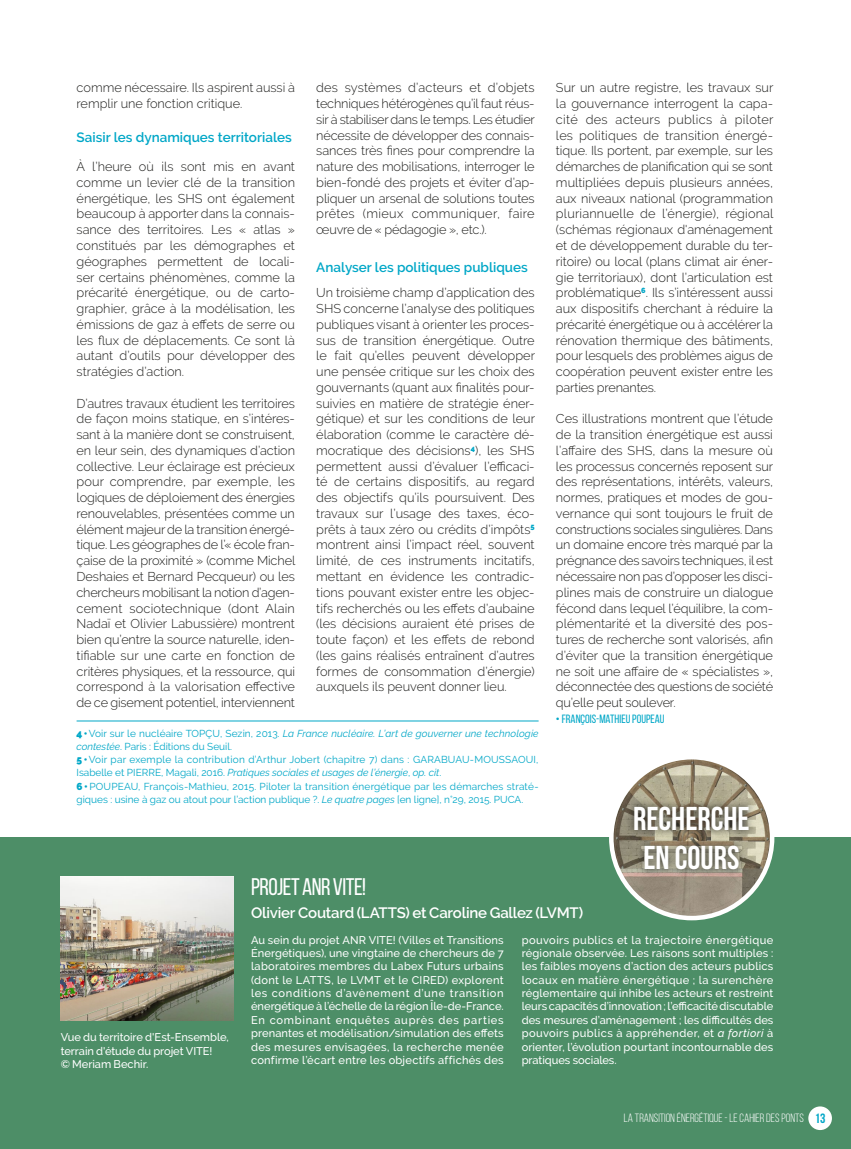
<style>
.page{position:relative;width:851px;height:1149px;background:#fff}
.page>*{position:absolute;margin:0;border:0;box-sizing:border-box;transform-origin:0 0}
.enc_Encart_titreEncE{font:700 33px/39.6px "Bebas Neue";color:#fff;text-align:center}
.enc_Encart_T_1{font:24px "Bebas Neue";letter-spacing:-.02em;color:#fff}
.enc_Encart_T_2{font:600 15px "Raleway";letter-spacing:-.015em;color:#fff}
.T_a{font:600 13.5px "Raleway";color:#00a7c7}
.t1{font:700 13.5px "Bebas Neue";color:#00a7c7}
.txt_Normal{font:300 12.75px/15.8px "Raleway";letter-spacing:-.015em;color:#1d1d1b;text-align:justify}
.txt_Normal_sa{font:300 12.75px/15.8px "Raleway";color:#1d1d1b;text-align:justify}
.t2{font:12px "Bebas Neue";color:#fff}
.txt_auteur{font:12px "Bebas Neue";color:#00a7c7}
.enc_Encart_txt_Norma{font:500 11.1px/13.4px "Raleway";color:#fff;text-align:justify}
.txt_Note{font:10.05px/13px "Raleway";letter-spacing:.015em;color:#00a7c7}
.s1{font-weight:900}
.s2{font-style:italic}
</style>
<div class="page">
<div style="left:0;top:837px;width:850px;height:311px;background:#4d8e67"></div>
<div style="left:808px;top:1106px;width:23px;height:23px;background:#fff;border-radius:50%"></div>
<img style="left:611px;top:757px;width:161px;height:160px;border-radius:80px">
<div style="left:609px;top:754px;width:165px;height:166px;border:4px solid #fff;border-radius:50%"></div>
<hr style="left:77px;top:720px;width:461px;height:1px;background:#00a7c7">
<svg style="left:626px;top:798px;width:130px;height:79px;background:#857e6c"></svg>
<img style="left:61px;top:876px;width:172px;height:144px">
<p class="txt_Normal" style="left:316px;top:80px;width:220px">des systèmes d’acteurs et d’objets techniques hétérogènes qu’il faut réus&shy;sir à stabiliser dans le temps. Les étudier nécessite de développer des connais&shy;sances très fines pour comprendre la nature des mobilisations, interroger le bien-fondé des projets et éviter d’ap&shy;pliquer un arsenal de solutions toutes prêtes (mieux communiquer, faire œuvre de « pédagogie », etc.).</p>
<p class="T_a" style="left:316px;top:259px;width:213px">Analyser les politiques publiques</p>
<p class="txt_Normal_sa" style="left:316px;top:285px;width:220px">Un troisième champ d’application des SHS concerne l’analyse des politiques publiques visant à orienter les proces&shy;sus de transition énergétique. Outre le fait qu’elles peuvent développer une pensée critique sur les choix des gouvernants (quant aux finalités pour&shy;suivies en matière de stratégie éner&shy;gétique) et sur les conditions de leur élaboration (comme le caractère dé&shy;mocratique des décisions<sup>4</sup>), les SHS permettent aussi d’évaluer l’efficaci&shy;té de certains dispositifs, au regard des objectifs qu’ils poursuivent. Des travaux sur l’usage des taxes, éco&shy;prêts à taux zéro ou crédits d’impôts<sup>5 </sup>montrent ainsi l’impact réel, souvent limité, de ces instruments incitatifs, mettant en évidence les contradic&shy;tions pouvant exister entre les objec&shy;tifs recherchés ou les effets d’aubaine (les décisions auraient été prises de toute façon) et les effets de rebond (les gains réalisés entraînent d’autres formes de consommation d’énergie) auxquels ils peuvent donner lieu.</p>
<p class="txt_Normal_sa" style="left:77px;top:80px;width:220px">comme nécessaire. Ils aspirent aussi à remplir une fonction critique.</p>
<p class="T_a" style="left:77px;top:129px;width:217px">Saisir les dynamiques territoriales</p>
<p class="txt_Normal_sa" style="left:77px;top:159px;width:220px">À l’heure où ils sont mis en avant comme un levier clé de la transition énergétique, les SHS ont également beaucoup à apporter dans la connais&shy;sance des territoires. Les « atlas » constitués par les démographes et géographes permettent de locali&shy;ser certains phénomènes, comme la précarité énergétique, ou de carto&shy;graphier, grâce à la modélisation, les émissions de gaz à effets de serre ou les flux de déplacements. Ce sont là autant d’outils pour développer des stratégies d’action.</p>
<p class="txt_Normal" style="left:77px;top:395px;width:220px">D’autres travaux étudient les territoires de façon moins statique, en s’intéres&shy;sant à la manière dont se construisent, en leur sein, des dynamiques d’action collective. Leur éclairage est précieux pour comprendre, par exemple, les logiques de déploiement des énergies renouvelables, présentées comme un élément majeur de la transition énergé&shy;tique. Les géographes de l’« école fran&shy;çaise de la proximité » (comme Michel Deshaies et Bernard Pecqueur) ou les chercheurs mobilisant la notion d’agen&shy;cement sociotechnique (dont Alain Nadaï et Olivier Labussière) montrent bien qu’entre la source naturelle, iden&shy;tifiable sur une carte en fonction de critères physiques, et la ressource, qui correspond à la valorisation effective de ce gisement potentiel, interviennent</p>
<p class="txt_Note" style="left:77px;top:726px;width:463px"><span class="s1">4•</span>Voir sur le nucléaire TOPÇU, Sezin, 2013. <span class="s2">La France nucléaire. L’art de gouverner une technologie contestée</span>. Paris : Éditions du Seuil.</p>
<p class="txt_Note" style="left:77px;top:752px;width:463px"><span class="s1">5 •</span> Voir par exemple la contribution d’Arthur Jobert (chapitre 7) dans : GARABUAU-MOUSSAOUI,<br>Isabelle et PIERRE, Magali, 2016. <span class="s2">Pratiques sociales et usages de l’énergie</span>, <span class="s2">op. cit</span>.</p>
<p class="txt_Note" style="left:77px;top:779px;width:463px"><span class="s1">6 •</span>POUPEAU, François-Mathieu, 2015. Piloter la transition énergétique par les démarches straté&shy;giques : usine à gaz ou atout pour l’action publique ?. <span class="s2">Le quatre pages</span> [en ligne], n°29, 2015. PUCA.</p>
<p class="txt_Normal" style="left:556px;top:80px;width:219px">Sur un autre registre, les travaux sur la gouvernance interrogent la capa&shy;cité des acteurs publics à piloter les politiques de transition énergé&shy;tique. Ils portent, par exemple, sur les démarches de planification qui se sont multipliées depuis plusieurs années, aux niveaux national (programmation pluriannuelle de l’énergie), régional (schémas régionaux d'aménagement et de développement durable du ter&shy;ritoire) ou local (plans climat air éner&shy;gie territoriaux), dont l’articulation est problématique<sup>6</sup>. Ils s’intéressent aussi aux dispositifs cherchant à réduire la précarité énergétique ou à accélérer la rénovation thermique des bâtiments, pour lesquels des problèmes aigus de coopération peuvent exister entre les parties prenantes.</p>
<p class="txt_Normal" style="left:556px;top:411px;width:219px">Ces illustrations montrent que l’étude de la transition énergétique est aussi l’affaire des SHS, dans la mesure où les processus concernés reposent sur des représentations, intérêts, valeurs, normes, pratiques et modes de gou&shy;vernance qui sont toujours le fruit de constructions sociales singulières. Dans un domaine encore très marqué par la prégnance des savoirs techniques, il est nécessaire non pas d’opposer les disci&shy;plines mais de construire un dialogue fécond dans lequel l’équilibre, la com&shy;plémentarité et la diversité des pos&shy;tures de recherche sont valorisés, afin d’éviter que la transition énergétique ne soit une affaire de « spécialistes », déconnectée des questions de société qu’elle peut soulever.</p>
<p class="txt_auteur" style="left:556px;top:712px;width:110px">• FRANÇOIS-MATHIEU POUPEAU</p>
<p class="enc_Encart_titreEncE" style="left:633px;top:798px;width:118px">RECHERCHE<br>EN COURS</p>
<p class="enc_Encart_txt_Norma" style="left:61px;top:1030px;width:170px;text-align:left">Vue du territoire d'Est-Ensemble, terrain d'étude du projet VITE!<br>© Meriam Bechir.</p>
<p class="enc_Encart_T_1" style="left:251px;top:873px;width:116px">PROJET ANR VITE!</p>
<p class="enc_Encart_T_2" style="left:251px;top:903px;width:333px">Olivier Coutard (LATTS) et Caroline Gallez (LVMT)</p>
<p class="enc_Encart_txt_Norma" style="left:251px;top:932px;width:254px">Au sein du projet ANR VITE! (Villes et Transitions Énergétiques), une vingtaine de chercheurs de 7 laboratoires membres du Labex Futurs urbains (dont le LATTS, le LVMT et le CIRED) explorent les conditions d’avènement d’une transition énergétique à l’échelle de la région Île-de-France.<br>En combinant enquêtes auprès des parties prenantes et modélisation/simulation des effets des mesures envisagées, la recherche menée confirme l’écart entre les objectifs affichés des</p>
<p class="enc_Encart_txt_Norma" style="left:521px;top:932px;width:253px">pouvoirs publics et la trajectoire énergétique régionale observée. Les raisons sont multiples : les faibles moyens d’action des acteurs publics locaux en matière énergétique ; la surenchère réglementaire qui inhibe les acteurs et restreint leurs capacités d’innovation ; l’efficacité discutable des mesures d’aménagement ; les difficultés des pouvoirs publics à appréhender, et <span class="s2">a fortiori</span> à orienter, l’évolution pourtant incontournable des pratiques sociales.</p>
<p class="t2" style="left:623px;top:1111px;width:181px">LA TRANSITION ÉNERGÉTIQUE - LE CAHIER DES PONTS</p>
<p class="t1" style="left:814px;top:1110px;width:12px">13</p>
</div>
